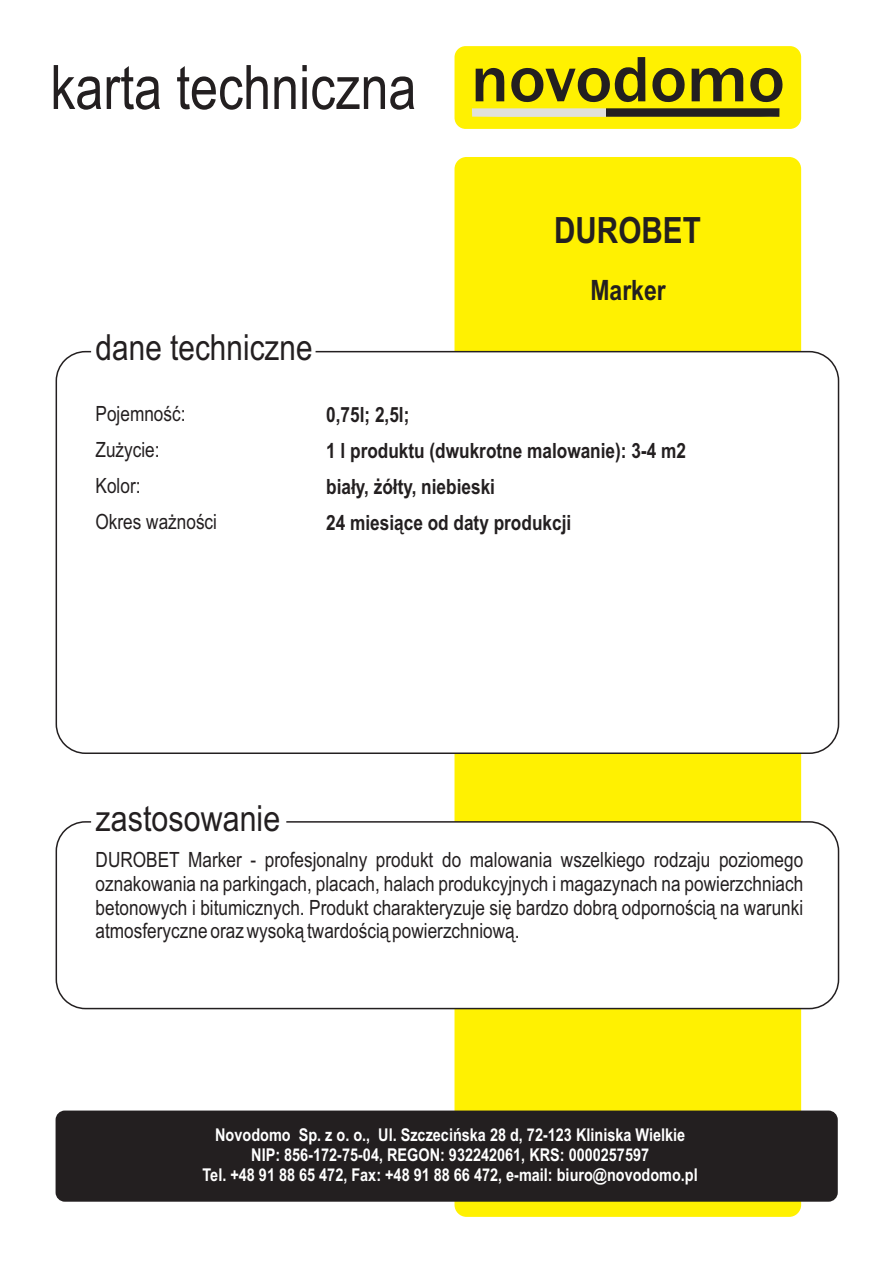
<style>
.page{position:relative;width:893px;height:1263px;background:#fff}
.page>*{position:absolute;margin:0;border:0;box-sizing:border-box;transform-origin:0 0}
.t1{font:61.35px "Arial Narrow";color:#231f20}
.t2{font:700 36.15px "Arial Narrow";color:#231f20}
.t3{font:36px "Arial Narrow";color:#231f20}
.t4{font:700 28.05px "Arial Narrow";color:#231f20}
.t5{font:21px/35.8px "Arial Narrow";color:#231f20}
.t6{font:700 21px/36.2px "Arial Narrow";color:#231f20}
.t7{font:700 17.7px/20.1px "Arial Narrow";color:#fff;text-align:center}
</style>
<div class="page">
<div style="left:454px;top:157px;width:347px;height:1060px;background:#fff101;border-radius:12px"></div>
<div style="left:56px;top:1110px;width:782px;height:92px;background:#231f20;border-radius:9px"></div>
<div style="left:454px;top:46px;width:347px;height:83px;background:#fff101;border-radius:11px"></div>
<svg style="left:472px;top:57px;width:311px;height:60px"></svg>
<svg style="left:56px;top:351px;width:783px;height:403px"></svg>
<svg style="left:56px;top:821px;width:783px;height:188px"></svg>
<h1 class="t1" style="left:50px;top:64px;width:368px">karta techniczna</h1>
<h3 class="t3" style="left:96px;top:334px;width:219px">dane techniczne</h3>
<h2 class="t2" style="left:554px;top:217px;width:148px">DUROBET</h2>
<h3 class="t4" style="left:590px;top:279px;width:77px">Marker</h3>
<p class="t5" style="left:96px;top:398px;width:123px">Pojemnoœæ:<br>Zu¿ycie:<br>Kolor:<br>Okres wa¿noœci</p>
<p class="t6" style="left:326px;top:398px;width:361px">0,75l; 2,5l;<br>1 l produktu (dwukrotne malowanie): 3-4 m2 biaùy, ¿ó³ty, niebieski<br>24 miesi¹ce od daty produkcji</p>
<h3 class="t3" style="left:96px;top:804px;width:186px">zastosowanie</h3>
<p class="t5" style="left:96px;top:850px;width:709px;line-height:23.9px;text-align:justify">DUROBET Marker - profesjonalny produkt do malowania wszelkiego rodzaju poziomego oznakowania na parkingach, placach, halach produkcyjnych i magazynach na powierzchniach betonowych i bitumicznych. Produkt charakteryzuje siæ bardzo dobrà odpornoúcià na warunki atmosferyczne oraz wysokà twardoúcià powierzchniowà.</p>
<p class="t7" style="left:203px;top:1126px;width:497px">Novodomo Sp. z o. o., Ul. Szczeciñska 28 d, 72-123 Kliniska Wielkie<br>NIP: 856-172-75-04, REGON: 932242061, KRS: 0000257597<br>Tel. +48 91 88 65 472, Fax: +48 91 88 66 472, e-mail: biuro@novodomo.pl</p>
</div>
